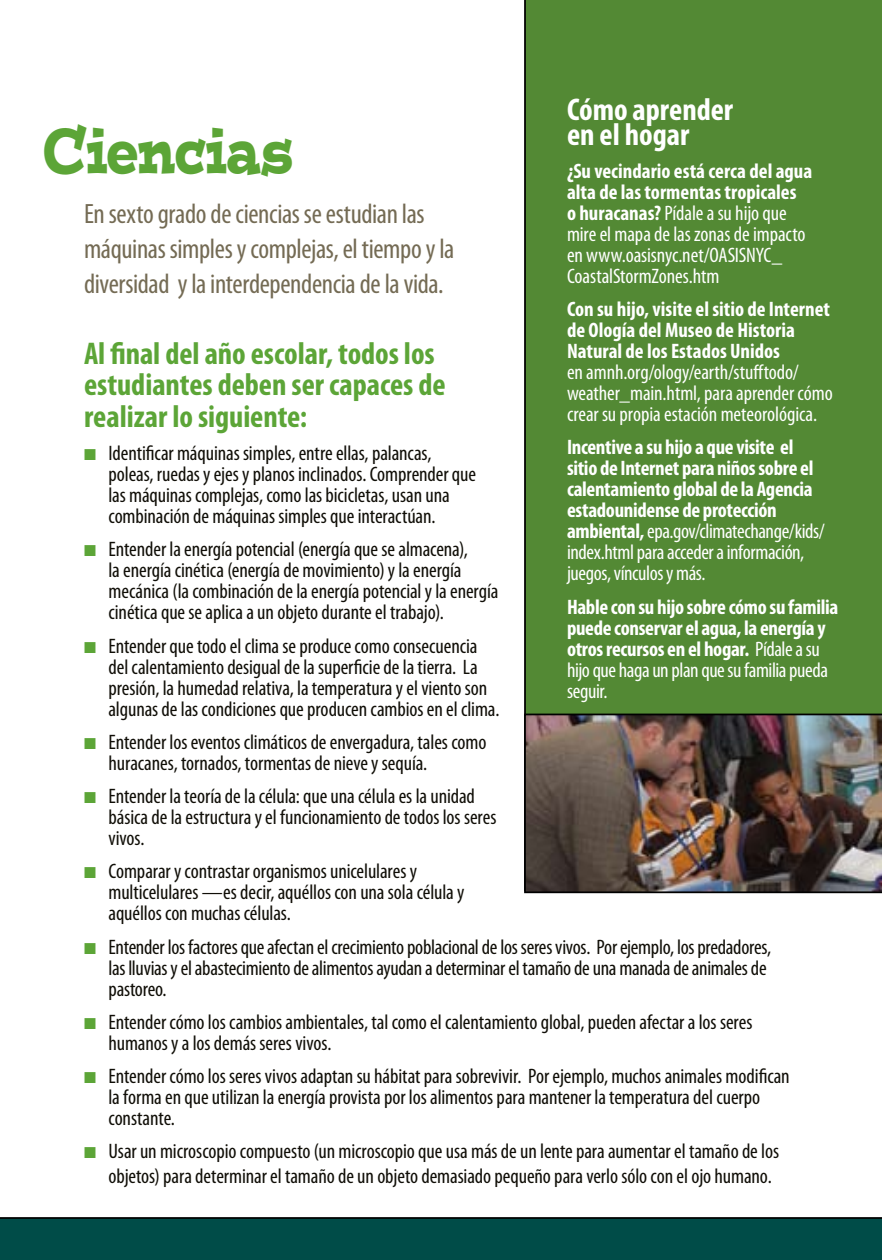
<style>
.page{position:relative;width:882px;height:1260px;background:#fff}
.page>*{position:absolute;margin:0;border:0;box-sizing:border-box;transform-origin:0 0}
.t1{font:63px "Postino Std";letter-spacing:-.02em;color:#5ca537;scale:.7 1}
.t2{font:700 condensed 31.5px/31.5px "Myriad Pro";color:#5ca537}
.t3{font:700 condensed 31.5px/24.5px "Myriad Pro";color:#fff}
.t4{font:condensed 28px/35px "Myriad Pro";letter-spacing:-.015em;color:#746b54}
.t5{font:condensed 21px/21px "Myriad Pro";letter-spacing:-.005em;color:#100e07}
.t6{font:700 condensed 21px/21px "Myriad Pro";letter-spacing:-.015em;color:#fff}
.t7{font:condensed 21px/21px "Myriad Pro";letter-spacing:-.005em;color:#fff}
.s1{font-weight:700}
.s2{font-weight:400}
.s3{color:#5ca537}
</style>
<div class="page">
<div style="left:524px;top:0;width:358px;height:714px;background:#538934"></div>
<div style="left:0;top:1217px;width:882px;height:43px;background:#004c48"></div>
<img style="left:524px;top:714px;width:358px;height:179px">
<h2 class="t3" style="left:567px;top:97px;width:168px">Cómo aprender en el hogar</h2>
<p class="t7" style="left:567px;top:160px;width:247px"><span class="s1">¿Su vecindario está cerca del agua alta de las tormentas tropicales<br>o huracanas?</span> Pídale a su hijo que mire el mapa de las zonas de impacto en www.oasisnyc.net/OASISNYC_<br>CoastalStormZones.htm</p>
<p class="t6" style="left:567px;top:298px;width:265px">Con su hijo, visite el sitio de Internet de Ología del Museo de Historia<br>Natural de los Estados Unidos</p>
<p class="t7" style="left:567px;top:361px;width:267px">en amnh.org/ology/earth/stufftodo/ weather_main.html, para aprender cómo crear su propia estación meteorológica.</p>
<p class="t6" style="left:567px;top:436px;width:259px">Incentive a su hijo a que visite el sitio de Internet para niños sobre el calentamiento global de la Agencia estadounidense de protección ambiental, <span class="s2">epa.gov/climatechange/kids/ index.html para acceder a información, juegos, vínculos y más.</span></p>
<p class="t6" style="left:567px;top:596px;width:273px">Hable con su hijo sobre cómo su familia puede conservar el agua, la energía y otros recursos en el hogar. <span class="s2">Pídale a su hijo que haga un plan que su familia pueda seguir.</span></p>
<h1 class="t1" style="left:42px;top:108px;width:361px">Ciencias</h1>
<h3 class="t4" style="left:84px;top:196px;width:372px">En sexto grado de ciencias se estudian las máquinas simples y complejas, el tiempo y la diversidad y la interdependencia de la vida.</h3>
<h2 class="t2" style="left:84px;top:337px;width:363px">Al final del año escolar, todos los estudiantes deben ser capaces de realizar lo siguiente:</h2>
<p class="t5" style="left:109px;top:442px;width:369px;text-indent:-25px"><span class="s3">■</span> Identificar máquinas simples, entre ellas, palancas, poleas, ruedas y ejes y planos inclinados. Comprender que las máquinas complejas, como las bicicletas, usan una combinación de máquinas simples que interactúan.</p>
<p class="t5" style="left:109px;top:539px;width:391px;text-indent:-25px"><span class="s3">■</span> Entender la energía potencial (energía que se almacena),<br>la energía cinética (energía de movimiento) y la energía mecánica (la combinación de la energía potencial y la energía cinética que se aplica a un objeto durante el trabajo).</p>
<p class="t5" style="left:109px;top:635px;width:392px;text-indent:-25px"><span class="s3">■</span> Entender que todo el clima se produce como consecuencia del calentamiento desigual de la superficie de la tierra. La presión, la humedad relativa, la temperatura y el viento son algunas de las condiciones que producen cambios en el clima.</p>
<p class="t5" style="left:109px;top:731px;width:379px;text-indent:-25px"><span class="s3">■</span> Entender los eventos climáticos de envergadura, tales como huracanes, tornados, tormentas de nieve y sequía.</p>
<p class="t5" style="left:109px;top:785px;width:389px;text-indent:-25px"><span class="s3">■</span> Entender la teoría de la célula: que una célula es la unidad básica de la estructura y el funcionamiento de todos los seres vivos.</p>
<p class="t5" style="left:109px;top:861px;width:357px;text-indent:-25px"><span class="s3">■</span> Comparar y contrastar organismos unicelulares y multicelulares —es decir, aquéllos con una sola célula y aquéllos con muchas células.</p>
<p class="t5" style="left:109px;top:936px;width:664px;text-indent:-25px"><span class="s3">■</span> Entender los factores que afectan el crecimiento poblacional de los seres vivos. Por ejemplo, los predadores, las lluvias y el abastecimiento de alimentos ayudan a determinar el tamaño de una manada de animales de pastoreo.</p>
<p class="t5" style="left:109px;top:1011px;width:645px;text-indent:-25px"><span class="s3">■</span> Entender cómo los cambios ambientales, tal como el calentamiento global, pueden afectar a los seres humanos y a los demás seres vivos.</p>
<p class="t5" style="left:109px;top:1065px;width:683px;text-indent:-25px"><span class="s3">■</span> Entender cómo los seres vivos adaptan su hábitat para sobrevivir. Por ejemplo, muchos animales modifican la forma en que utilizan la energía provista por los alimentos para mantener la temperatura del cuerpo constante.</p>
<p class="t5" style="left:109px;top:1139px;width:672px;line-height:24.5px;text-indent:-25px"><span class="s3">■</span> Usar un microscopio compuesto (un microscopio que usa más de un lente para aumentar el tamaño de los objetos) para determinar el tamaño de un objeto demasiado pequeño para verlo sólo con el ojo humano.</p>
</div>
